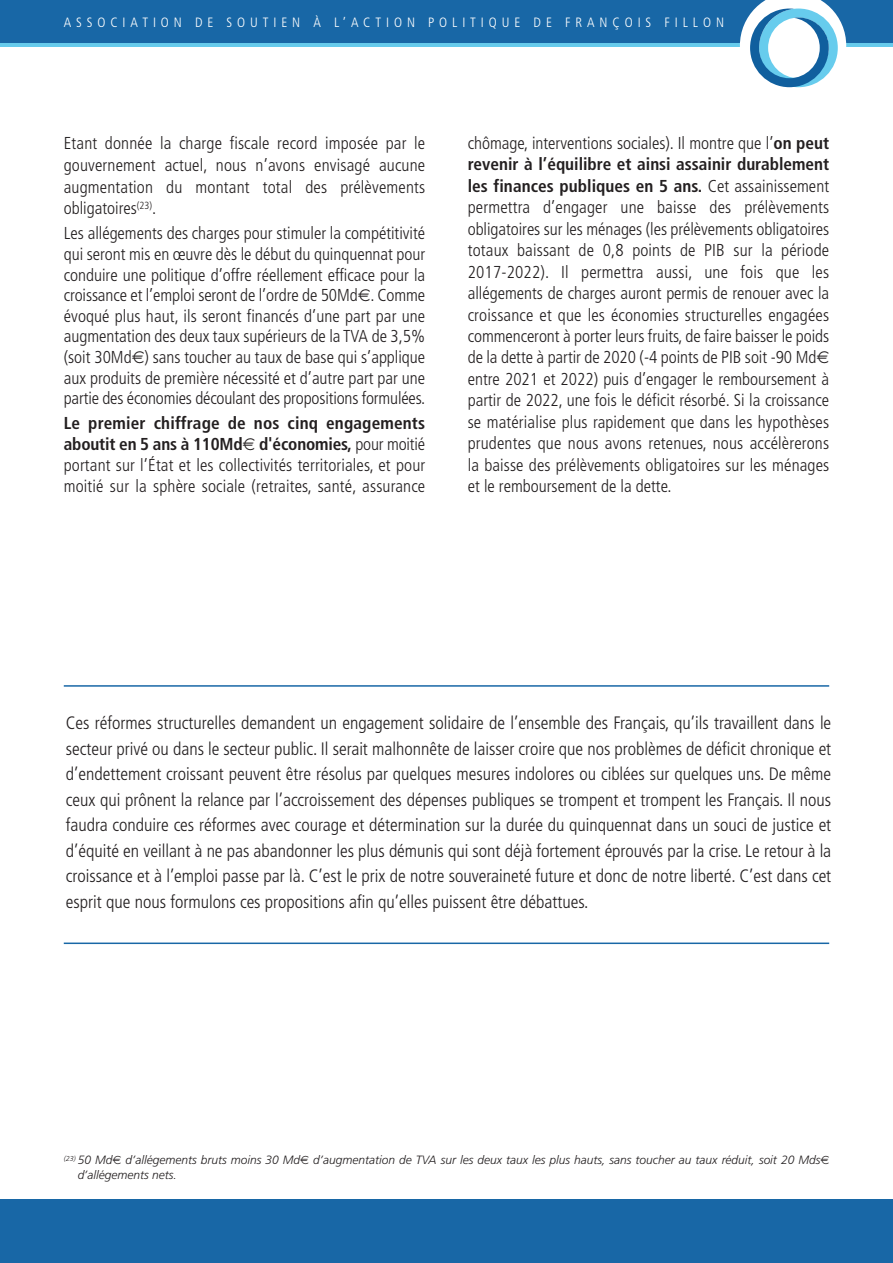
<style>
.page{position:relative;width:893px;height:1263px;background:#fff}
.page>*{position:absolute;margin:0;border:0;box-sizing:border-box;transform-origin:0 0}
.t1{font:300 condensed 18px/25.5px "Frutiger";color:#231f20;text-align:justify}
.t2{font:300 condensed 17.25px/21.5px "Frutiger";color:#231f20;text-align:justify}
.t3{font:300 condensed 13.5px "Frutiger";letter-spacing:.365em;color:#fff}
.t4{font:italic 300 12px/15px "Frutiger";color:#231f20}
.s1{font-weight:700}
</style>
<div class="page">
<div style="left:0;top:1199px;width:893px;height:64px;background:#1867a6"></div>
<div style="left:0;top:0;width:893px;height:47px;background:#66cbec"></div>
<div style="left:0;top:0;width:893px;height:43px;background:#1867a6"></div>
<svg style="left:740px;top:0;width:106px;height:88px"></svg>
<hr style="left:64px;top:685px;width:765px;height:2px;background:#1867a6">
<hr style="left:64px;top:942px;width:765px;height:2px;background:#1867a6">
<p class="t3" style="left:64px;top:17px;width:662px">ASSOCIATION DE SOUTIEN À L’ACTION POLITIQUE DE FRANÇOIS FILLON</p>
<p class="t2" style="left:64px;top:134px;width:363px">Etant donnée la charge fiscale record imposée par le gouvernement actuel, nous n’avons envisagé aucune augmentation du montant total des prélèvements obligatoires<sup>(23)</sup>.</p>
<p class="t2" style="left:64px;top:224px;width:363px;line-height:20.5px">Les allégements des charges pour stimuler la compétitivité qui seront mis en œuvre dès le début du quinquennat pour conduire une politique d’offre réellement efficace pour la croissance et l’emploi seront de l’ordre de 50Md . Comme évoqué plus haut, ils seront financés d’une part par une augmentation des deux taux supérieurs de la TVA de 3,5% (soit 30Md ) sans toucher au taux de base qui s’applique aux produits de première nécessité et d’autre part par une partie des économies découlant des propositions formulées.</p>
<p class="t2" style="left:64px;top:414px;width:363px;line-height:20.9px"><span class="s1">Le premier chiffrage de nos cinq engagements aboutit en 5 ans à 110Md d'économies,</span> pour moitié portant sur l’État et les collectivités territoriales, et pour moitié sur la sphère sociale (retraites, santé, assurance</p>
<p class="t2" style="left:468px;top:134px;width:363px;text-align:left">chômage, interventions sociales). Il montre que l’<span class="s1">on peut revenir à l’équilibre et ainsi assainir durablement les finances publiques en 5 ans.</span> Cet assainissement permettra d’engager une baisse des prélèvements obligatoires sur les ménages (les prélèvements obligatoires totaux baissant de 0,8 points de PIB sur la période 2017-2022). Il permettra aussi, une fois que les allégements de charges auront permis de renouer avec la croissance et que les économies structurelles engagées commenceront à porter leurs fruits, de faire baisser le poids de la dette à partir de 2020 (-4 points de PIB soit -90 Md entre 2021 et 2022) puis d’engager le remboursement à partir de 2022, une fois le déficit résorbé. Si la croissance se matérialise plus rapidement que dans les hypothèses prudentes que nous avons retenues, nous accélèrerons la baisse des prélèvements obligatoires sur les ménages et le remboursement de la dette.</p>
<p class="t1" style="left:66px;top:712px;width:767px">Ces réformes structurelles demandent un engagement solidaire de l’ensemble des Français, qu’ils travaillent dans le secteur privé ou dans le secteur public. Il serait malhonnête de laisser croire que nos problèmes de déficit chronique et d’endettement croissant peuvent être résolus par quelques mesures indolores ou ciblées sur quelques uns. De même ceux qui prônent la relance par l’accroissement des dépenses publiques se trompent et trompent les Français. Il nous faudra conduire ces réformes avec courage et détermination sur la durée du quinquennat dans un souci de justice et d’équité en veillant à ne pas abandonner les plus démunis qui sont déjà fortement éprouvés par la crise. Le retour à la croissance et à l’emploi passe par là. C’est le prix de notre souveraineté future et donc de notre liberté. C’est dans cet esprit que nous formulons ces propositions afin qu’elles puissent être débattues.</p>
<p class="t4" style="left:78px;top:1153px;width:744px;text-indent:-14px"><sup>(23)</sup> 50 Md d’allégements bruts moins 30 Md d’augmentation de TVA sur les deux taux les plus hauts, sans toucher au taux réduit, soit 20 Mds d’allégements nets.</p>
</div>
